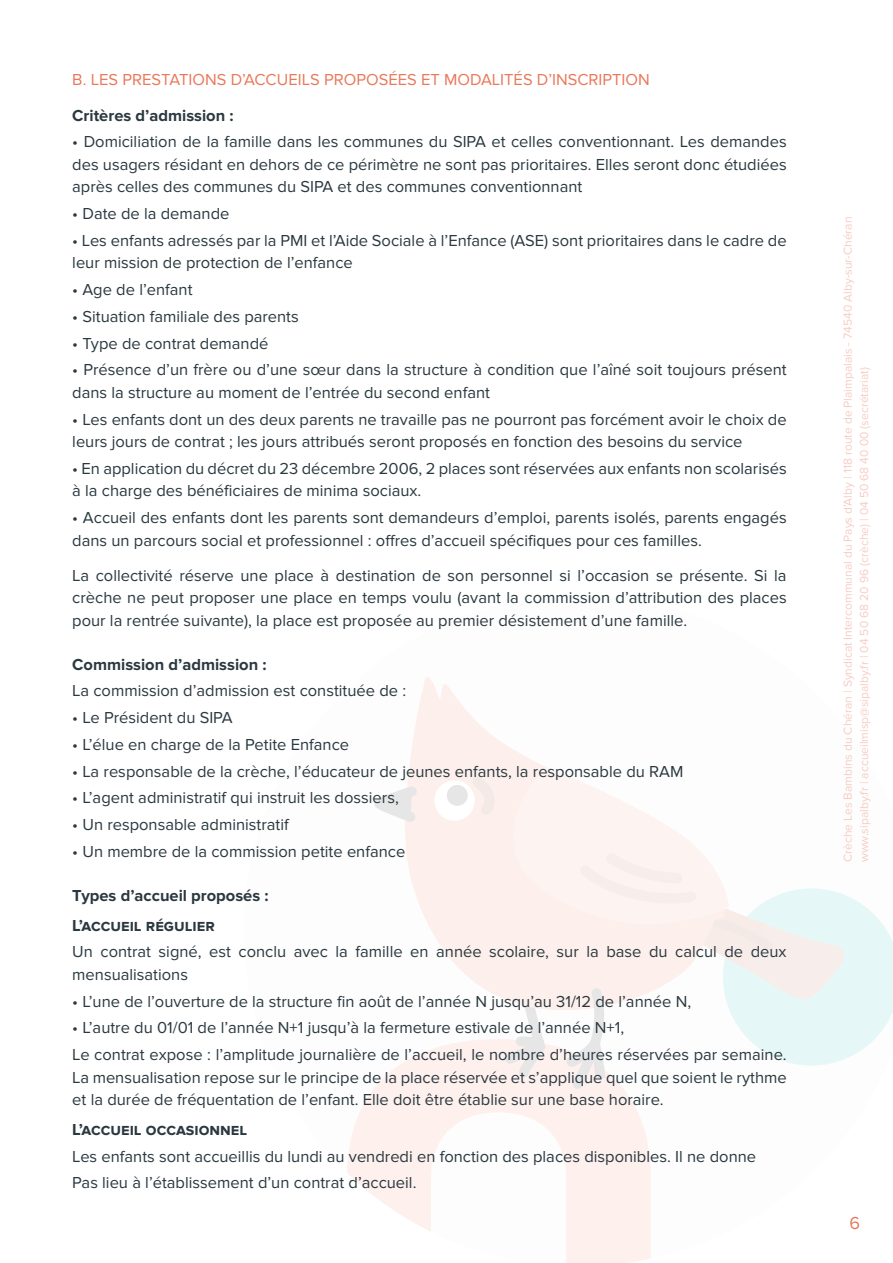
<style>
.page{position:relative;width:893px;height:1263px;background:#fff}
.page>*{position:absolute;margin:0;border:0;box-sizing:border-box;transform-origin:0 0}
.t1{font:18px "Proxima Nova";color:#ea785a}
.t2{font:16.5px/22.5px "Proxima Nova";color:#2a383f}
.t3{font:700 16.5px "Proxima Nova";color:#2a383f}
.t4{font:16.5px "Proxima Nova";color:#ea785a}
.t5{font:12px/16.5px "Proxima Nova";color:#f7cdc2}
</style>
<div class="page">
<svg style="left:347px;top:1041px;width:304px;height:222px;fill:#fdf0ed"></svg>
<svg style="left:405px;top:677px;width:140px;height:172px;fill:#fdf0ec"></svg>
<div style="left:434px;top:780px;width:41px;height:41px;background:#fff;border-radius:50%"></div>
<div style="left:447px;top:785px;width:21px;height:21px;background:#e6e6e6;border-radius:50%"></div>
<svg style="left:406px;top:849px;width:64px;height:129px;fill:#fdf0ec"></svg>
<svg style="left:470px;top:767px;width:423px;height:322px"></svg>
<svg style="left:443px;top:694px;width:13px;height:33px"></svg>
<svg style="left:422px;top:688px;width:15px;height:42px"></svg>
<svg style="left:374px;top:786px;width:43px;height:36px"></svg>
<p class="t4" style="left:72px;top:70px;width:579px">B. LES PRESTATIONS D’ACCUEILS PROPOSÉES ET MODALITÉS D’INSCRIPTION</p>
<p class="t3" style="left:72px;top:106px;width:163px">Critères d’admission :</p>
<p class="t2" style="left:72px;top:131px;width:716px;text-align:justify">• Domiciliation de la famille dans les communes du SIPA et celles conventionnant. Les demandes des usagers résidant en dehors de ce périmètre ne sont pas prioritaires. Elles seront donc étudiées après celles des communes du SIPA et des communes conventionnant</p>
<p class="t2" style="left:72px;top:203px;width:159px">• Date de la demande</p>
<p class="t2" style="left:72px;top:229px;width:716px">• Les enfants adressés par la PMI et l’Aide Sociale à l’Enfance (ASE) sont prioritaires dans le cadre de leur mission de protection de l’enfance</p>
<p class="t2" style="left:72px;top:279px;width:122px">• Age de l’enfant</p>
<p class="t2" style="left:72px;top:305px;width:228px">• Situation familiale des parents</p>
<p class="t2" style="left:72px;top:332px;width:198px">• Type de contrat demandé</p>
<p class="t2" style="left:72px;top:359px;width:716px">• Présence d’un frère ou d’une sœur dans la structure à condition que l’aîné soit toujours présent dans la structure au moment de l’entrée du second enfant</p>
<p class="t2" style="left:72px;top:408px;width:716px">• Les enfants dont un des deux parents ne travaille pas ne pourront pas forcément avoir le choix de leurs jours de contrat ; les jours attribués seront proposés en fonction des besoins du service</p>
<p class="t2" style="left:72px;top:457px;width:716px">• En application du décret du 23 décembre 2006, 2 places sont réservées aux enfants non scolarisés à la charge des bénéficiaires de minima sociaux.</p>
<p class="t2" style="left:72px;top:507px;width:716px">• Accueil des enfants dont les parents sont demandeurs d’emploi, parents isolés, parents engagés dans un parcours social et professionnel : offres d’accueil spécifiques pour ces familles.</p>
<p class="t2" style="left:72px;top:564px;width:716px;text-align:justify">La collectivité réserve une place à destination de son personnel si l’occasion se présente. Si la crèche ne peut proposer une place en temps voulu (avant la commission d’attribution des places pour la rentrée suivante), la place est proposée au premier désistement d’une famille.</p>
<p class="t3" style="left:72px;top:655px;width:196px">Commission d’admission :</p>
<p class="t2" style="left:72px;top:680px;width:335px">La commission d’admission est constituée de :</p>
<p class="t2" style="left:72px;top:707px;width:162px">• Le Président du SIPA</p>
<p class="t2" style="left:72px;top:733px;width:278px">• L’élue en charge de la Petite Enfance</p>
<p class="t2" style="left:72px;top:760px;width:613px">• La responsable de la crèche, l’éducateur de jeunes enfants, la responsable du RAM</p>
<p class="t2" style="left:72px;top:787px;width:328px">• L’agent administratif qui instruit les dossiers,</p>
<p class="t2" style="left:72px;top:814px;width:218px">• Un responsable administratif</p>
<p class="t2" style="left:72px;top:840px;width:335px">• Un membre de la commission petite enfance</p>
<p class="t3" style="left:72px;top:886px;width:198px">Types d’accueil proposés :</p>
<p class="t3" style="left:72px;top:915px;width:144px">L’accueil régulier</p>
<p class="t2" style="left:72px;top:941px;width:716px">Un contrat signé, est conclu avec la famille en année scolaire, sur la base du calcul de deux mensualisations</p>
<p class="t2" style="left:72px;top:990px;width:620px">• L’une de l’ouverture de la structure fin août de l’année N jusqu’au 31/12 de l’année N,</p>
<p class="t2" style="left:72px;top:1017px;width:553px">• L’autre du 01/01 de l’année N+1 jusqu’à la fermeture estivale de l’année N+1,</p>
<p class="t2" style="left:72px;top:1043px;width:716px;text-align:justify">Le contrat expose : l’amplitude journalière de l’accueil, le nombre d’heures réservées par semaine.<br>La mensualisation repose sur le principe de la place réservée et s’applique quel que soient le rythme et la durée de fréquentation de l’enfant. Elle doit être établie sur une base horaire.</p>
<p class="t3" style="left:72px;top:1120px;width:176px">L’accueil occasionnel</p>
<p class="t2" style="left:72px;top:1145px;width:685px">Les enfants sont accueillis du lundi au vendredi en fonction des places disponibles. Il ne donne</p>
<p class="t2" style="left:72px;top:1172px;width:346px">Pas lieu à l’établissement d’un contrat d’accueil.</p>
<p class="t5" style="left:840px;top:862px;width:647px;rotate:-90deg">Crèche Les Bambins du Chéran | Syndicat Intercommunal du Pays d’Alby | 118 route de Plaimpalais - 74540 Alby-sur-Chéran www.sipalby.fr | accueilmisp@sipalby.fr | 04 50 68 20 96 (crèche) | 04 50 68 40 00 (secrétariat)</p>
<p class="t1" style="left:850px;top:1213px;width:12px">6</p>
</div>
